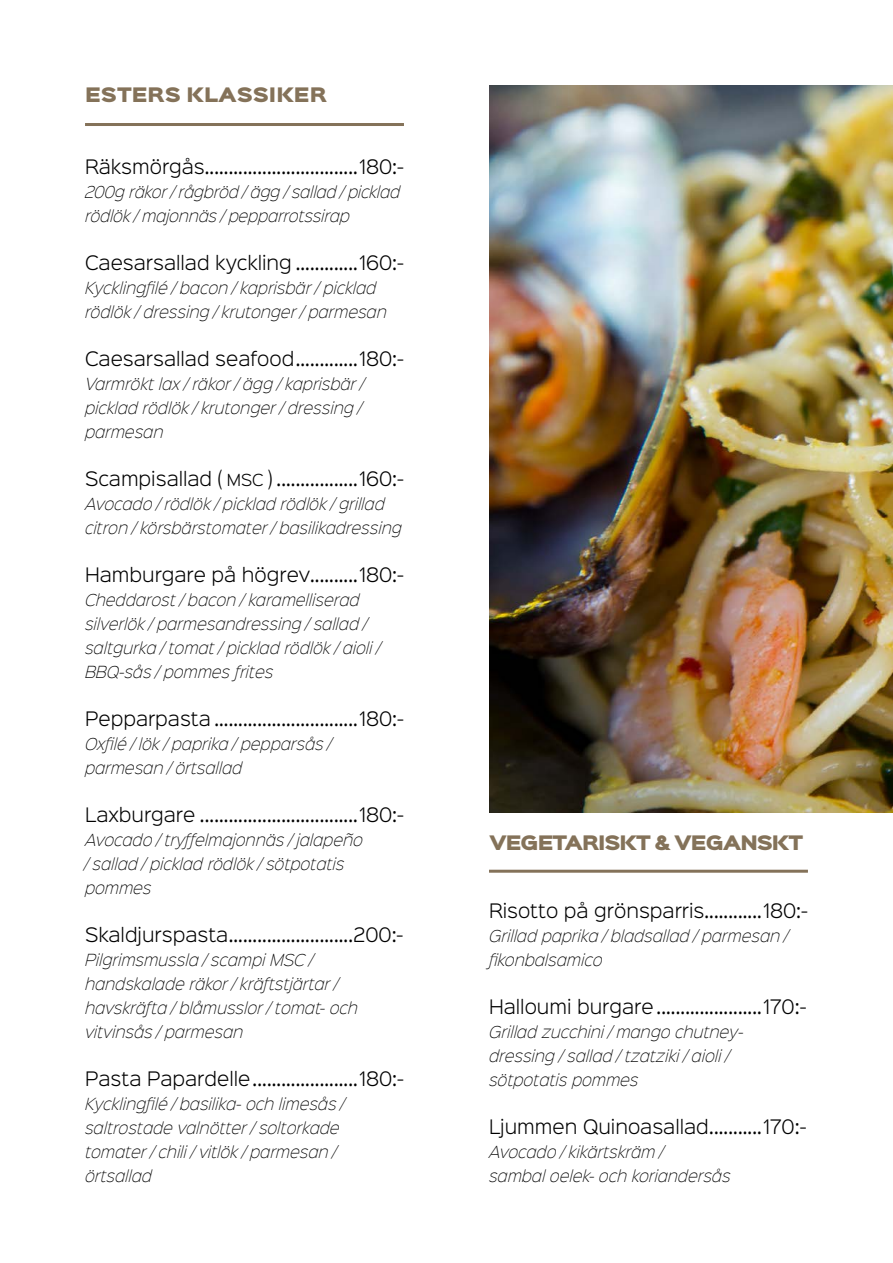
<style>
.page{position:relative;width:893px;height:1263px;background:#fff}
.page>*{position:absolute;margin:0;border:0;box-sizing:border-box;transform-origin:0 0}
.t1{font:300 18px "Sinkin Sans 300";color:#000}
.t2{font:18px "Sinkin Sans 900 X Black";letter-spacing:-.06em;color:#847259}
.t3{font:18px "Sinkin Sans 900 X Black";color:#847259}
.t4{font:italic 15px/24px "Sinkin Sans 200 X Light";color:#000}
.s1{font-size:15px}
</style>
<div class="page">
<hr style="left:85px;top:123px;width:319px;height:3px;background:#847259">
<img style="left:489px;top:85px;width:404px;height:727px">
<hr style="left:489px;top:870px;width:319px;height:3px;background:#847259">
<p class="t3" style="left:85px;top:85px;width:243px">ESTERS KLASSIKER</p>
<p class="t1" style="left:85px;top:152px;width:320px">Räksmörgås................................180:-</p>
<p class="t4" style="left:85px;top:179px;width:317px">200g räkor / rågbröd / ägg / sallad / picklad rödlök / majonnäs / pepparrotssirap</p>
<p class="t1" style="left:85px;top:248px;width:320px">Caesarsallad kyckling .............160:-</p>
<p class="t4" style="left:85px;top:275px;width:303px">Kycklingfilé / bacon / kaprisbär / picklad rödlök / dressing / krutonger / parmesan</p>
<p class="t1" style="left:85px;top:344px;width:320px">Caesarsallad seafood.............180:-</p>
<p class="t4" style="left:85px;top:371px;width:280px">Varmrökt lax / räkor / ägg / kaprisbär / picklad rödlök / krutonger / dressing / parmesan</p>
<p class="t1" style="left:85px;top:464px;width:320px">Scampisallad ( <span class="s1">MSC</span> ) .................160:-</p>
<p class="t4" style="left:85px;top:491px;width:318px">Avocado / rödlök / picklad rödlök / grillad citron / körsbärstomater / basilikadressing</p>
<p class="t1" style="left:85px;top:560px;width:320px">Hamburgare på högrev..........180:-</p>
<p class="t4" style="left:85px;top:587px;width:297px">Cheddarost / bacon / karamelliserad silverlök / parmesandressing / sallad / saltgurka / tomat / picklad rödlök / aioli / BBQ-sås / pommes frites</p>
<p class="t1" style="left:85px;top:704px;width:320px">Pepparpasta ..............................180:-</p>
<p class="t4" style="left:85px;top:731px;width:248px">Oxfilé / lök / paprika / pepparsås / parmesan / örtsallad</p>
<p class="t1" style="left:85px;top:800px;width:320px">Laxburgare .................................180:-</p>
<p class="t4" style="left:85px;top:827px;width:279px">Avocado / tryffelmajonnäs / jalapeño / sallad / picklad rödlök / sötpotatis pommes</p>
<p class="t1" style="left:85px;top:920px;width:320px">Skaldjurspasta..........................200:-</p>
<p class="t4" style="left:85px;top:947px;width:274px">Pilgrimsmussla / scampi MSC / handskalade räkor / kräftstjärtar / havskräfta / blåmusslor / tomat- och vitvinsås / parmesan</p>
<p class="t1" style="left:85px;top:1064px;width:320px">Pasta Papardelle......................180:-</p>
<p class="t4" style="left:85px;top:1091px;width:261px">Kycklingfilé / basilika- och limesås / saltrostade valnötter / soltorkade tomater / chili / vitlök / parmesan / örtsallad</p>
<p class="t2" style="left:489px;top:833px;width:316px">VEGETARISKT &amp; VEGANSKT</p>
<p class="t1" style="left:489px;top:896px;width:320px">Risotto på grönsparris............180:-</p>
<p class="t4" style="left:489px;top:923px;width:300px">Grillad paprika / bladsallad / parmesan / fikonbalsamico</p>
<p class="t1" style="left:489px;top:992px;width:319px">Halloumi burgare ......................170:-</p>
<p class="t4" style="left:489px;top:1019px;width:256px">Grillad zucchini / mango chutney&shy;dressing / sallad / tzatziki / aioli / sötpotatis pommes</p>
<p class="t1" style="left:489px;top:1112px;width:319px">Ljummen Quinoasallad...........170:-</p>
<p class="t4" style="left:489px;top:1139px;width:243px">Avocado / kikärtskräm /<br>sambal oelek- och koriandersås</p>
</div>
